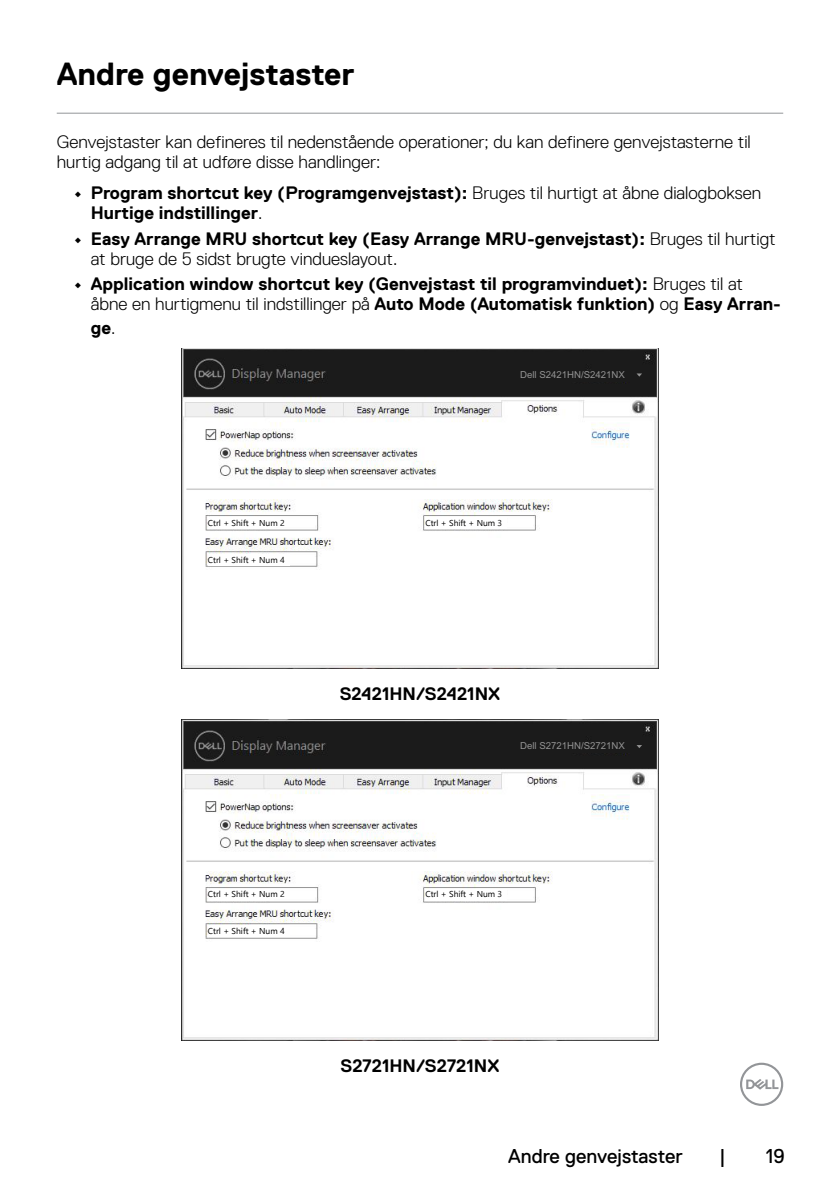
<style>
.page{position:relative;width:840px;height:1191px;background:#fff}
.page>*{position:absolute;margin:0;border:0;box-sizing:border-box;transform-origin:0 0}
.t1{font:700 32px "Dell Replica";color:#000}
.t2{font:20px "Dell Replica";color:#000}
.t3{font:700 18px/20px "Dell Replica";color:#000}
.t4{font:300 18px/20px "Dell Replica";color:#000}
.t5{font:9.6px "Arial";color:#939393}
.t6{font:8.6px "Ebrima";color:#000}
.s1{font-weight:300}
</style>
<div class="page">
<svg style="left:740px;top:1062px;width:42px;height:44px"></svg>
<hr style="left:57px;top:113px;width:725px;height:1px;background:#939598">
<img style="left:182px;top:348px;width:475px;height:320px">
<div style="left:540px;top:370px;width:103px;height:11px;background:#1b1b1b"></div>
<svg style="left:636px;top:373px;width:5px;height:4px"></svg>
<div style="left:208px;top:517px;width:65px;height:12px;background:#fff"></div>
<div style="left:425px;top:517px;width:82px;height:12px;background:#fff"></div>
<div style="left:208px;top:554px;width:81px;height:11px;background:#fff"></div>
<img style="left:182px;top:720px;width:475px;height:320px">
<div style="left:540px;top:741px;width:103px;height:12px;background:#1b1b1b"></div>
<div style="left:208px;top:889px;width:65px;height:11px;background:#fff"></div>
<div style="left:425px;top:889px;width:82px;height:11px;background:#fff"></div>
<div style="left:208px;top:925px;width:81px;height:12px;background:#fff"></div>
<h1 class="t1" style="left:57px;top:56px;width:299px">Andre genvejstaster</h1>
<p class="t4" style="left:57px;top:131px;width:695px">Genvejstaster kan defineres til nedenstående operationer; du kan definere genvejstasterne til hurtig adgang til at udføre disse handlinger:</p>
<p class="t3" style="left:91px;top:183px;width:671px;text-indent:-17px">• Program shortcut key (Programgenvejstast): <span class="s1">Bruges til hurtigt at åbne dialogboksen<br></span>Hurtige indstillinger<span class="s1">.</span></p>
<p class="t3" style="left:91px;top:228px;width:686px;text-indent:-17px">• Easy Arrange MRU shortcut key (Easy Arrange MRU-genvejstast): <span class="s1">Bruges til hurtigt at bruge de 5 sidst brugte vindueslayout.</span></p>
<p class="t3" style="left:91px;top:274px;width:691px;text-indent:-17px">• Application window shortcut key (Genvejstast til programvinduet): <span class="s1">Bruges til at åbne en hurtigmenu til indstillinger på</span> Auto Mode (Automatisk funktion) <span class="s1">og</span> Easy Arran-</p>
<p class="t3" style="left:91px;top:318px;width:26px">ge<span class="s1">.</span></p>
<p class="t5" style="left:520px;top:369px;width:106px">Dell S2421HN/S2421NX</p>
<p class="t6" style="left:208px;top:517px;width:78px">Ctrl + Shift + Num 2</p>
<p class="t6" style="left:425px;top:517px;width:78px">Ctrl + Shift + Num 3</p>
<p class="t6" style="left:208px;top:553px;width:78px">Ctrl + Shift + Num 4</p>
<p class="t3" style="left:339px;top:684px;width:162px">S2421HN/S2421NX</p>
<p class="t5" style="left:520px;top:740px;width:106px">Dell S2721HN/S2721NX</p>
<p class="t6" style="left:208px;top:888px;width:78px">Ctrl + Shift + Num 2</p>
<p class="t6" style="left:425px;top:888px;width:78px">Ctrl + Shift + Num 3</p>
<p class="t6" style="left:208px;top:925px;width:78px">Ctrl + Shift + Num 4</p>
<p class="t3" style="left:340px;top:1055px;width:160px">S2721HN/S2721NX</p>
<p class="t2" style="left:508px;top:1144px;width:176px">Andre genvejstaster</p>
<p class="t2" style="left:719px;top:1144px;width:8px">|</p>
<p class="t2" style="left:765px;top:1144px;width:20px">19</p>
</div>
